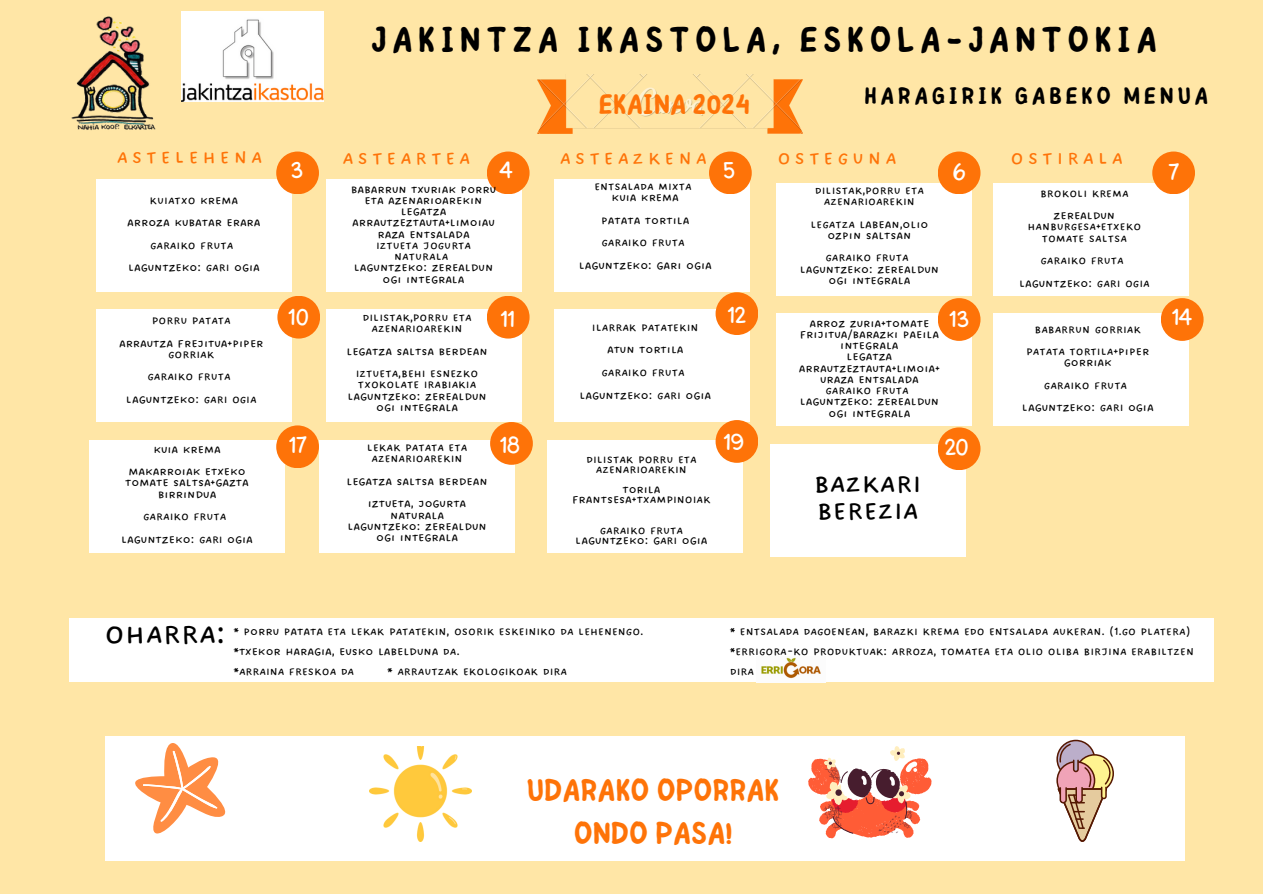
<style>
.page{position:relative;width:1263px;height:894px;background:#fff}
.page>*{position:absolute;margin:0;border:0;box-sizing:border-box;transform-origin:0 0}
.t1{font:39px "DO All Caps Regular";color:#000}
.t2{font:600 36px "Childos Arabic";letter-spacing:.15em;color:#000}
.t3{font:36px/27px "DO All Caps Regular";color:#000}
.t4{font:33px "DO All Caps Regular";letter-spacing:-.055em;color:#fff}
.t5{font:600 31.5px/43.8px "Childos Arabic";color:#fe7308;text-align:center}
.t6{font:600 28.35px "Childos Arabic";color:#fe7308}
.t7{font:25.5px "DO All Caps Regular";letter-spacing:.15em;color:#fe7308}
.t8{font:600 24px "Childos Arabic";letter-spacing:.15em;color:#000}
.t9{font:15px/11.2px "DO All Caps Regular";color:#000;text-align:center}
</style>
<div class="page">
<div style="left:0;top:0;width:1263px;height:893px;background:#ffe6a6"></div>
<img style="left:537px;top:75px;width:266px;height:58px">
<img style="left:181px;top:12px;width:143px;height:90px">
<img style="left:71px;top:16px;width:85px;height:115px">
<div style="left:96px;top:179px;width:196px;height:112px;background:#fff"></div>
<div style="left:276px;top:151px;width:43px;height:43px;background:#fe7308;border-radius:50%"></div>
<div style="left:96px;top:309px;width:196px;height:113px;background:#fff"></div>
<div style="left:89px;top:440px;width:196px;height:112px;background:#fff"></div>
<div style="left:326px;top:179px;width:195px;height:112px;background:#fff"></div>
<div style="left:487px;top:151px;width:43px;height:43px;background:#fe7308;border-radius:50%"></div>
<div style="left:326px;top:309px;width:195px;height:113px;background:#fff"></div>
<div style="left:319px;top:440px;width:196px;height:112px;background:#fff"></div>
<div style="left:554px;top:179px;width:196px;height:112px;background:#fff"></div>
<div style="left:709px;top:151px;width:43px;height:43px;background:#fe7308;border-radius:50%"></div>
<div style="left:554px;top:309px;width:196px;height:113px;background:#fff"></div>
<div style="left:547px;top:440px;width:196px;height:112px;background:#fff"></div>
<div style="left:777px;top:183px;width:195px;height:112px;background:#fff"></div>
<div style="left:938px;top:151px;width:42px;height:43px;background:#fe7308;border-radius:50%"></div>
<div style="left:777px;top:313px;width:195px;height:113px;background:#fff"></div>
<div style="left:770px;top:444px;width:195px;height:112px;background:#fff"></div>
<div style="left:993px;top:183px;width:196px;height:112px;background:#fff"></div>
<div style="left:1152px;top:151px;width:43px;height:43px;background:#fe7308;border-radius:50%"></div>
<div style="left:993px;top:313px;width:196px;height:113px;background:#fff"></div>
<div style="left:277px;top:296px;width:43px;height:42px;background:#fe7308;border-radius:50%"></div>
<div style="left:487px;top:296px;width:43px;height:42px;background:#fe7308;border-radius:50%"></div>
<div style="left:716px;top:292px;width:42px;height:43px;background:#fe7308;border-radius:50%"></div>
<div style="left:938px;top:298px;width:42px;height:43px;background:#fe7308;border-radius:50%"></div>
<div style="left:1161px;top:298px;width:42px;height:43px;background:#fe7308;border-radius:50%"></div>
<div style="left:276px;top:425px;width:43px;height:43px;background:#fe7308;border-radius:50%"></div>
<div style="left:490px;top:422px;width:43px;height:42px;background:#fe7308;border-radius:50%"></div>
<div style="left:716px;top:420px;width:42px;height:42px;background:#fe7308;border-radius:50%"></div>
<div style="left:938px;top:427px;width:42px;height:43px;background:#fe7308;border-radius:50%"></div>
<div style="left:69px;top:617px;width:1145px;height:64px;background:#fff"></div>
<img style="left:761px;top:657px;width:60px;height:22px">
<div style="left:106px;top:736px;width:1079px;height:124px;background:#fff"></div>
<img style="left:370px;top:746px;width:101px;height:95px">
<svg style="left:808px;top:746px;width:124px;height:92px"></svg>
<svg style="left:135px;top:743px;width:91px;height:91px"></svg>
<svg style="left:1056px;top:739px;width:58px;height:103px"></svg>
<h4 class="t2" style="left:371px;top:14px;width:788px">JAKINTZA IKASTOLA, ESKOLA-JANTOKIA</h4>
<h5 class="t6" style="left:599px;top:84px;width:153px">EKAINA 2024</h5>
<p class="t8" style="left:864px;top:79px;width:345px">HARAGIRIK GABEKO MENUA</p>
<p class="t7" style="left:117px;top:140px;width:147px">ASTELEHENA</p>
<h6 class="t7" style="left:343px;top:142px;width:129px">ASTEARTEA</h6>
<p class="t7" style="left:777px;top:142px;width:121px">OSTEGUNA</p>
<h1 class="t7" style="left:1010px;top:142px;width:114px">OSTIRALA</h1>
<h5 class="t7" style="left:560px;top:142px;width:149px">ASTEAZKENA</h5>
<p class="t4" style="left:499px;top:149px;width:16px">4</p>
<p class="t4" style="left:723px;top:149px;width:14px">5</p>
<p class="t4" style="left:952px;top:151px;width:15px">6</p>
<p class="t4" style="left:1168px;top:151px;width:13px">7</p>
<p class="t4" style="left:290px;top:149px;width:15px">3</p>
<p class="t9" style="left:150px;top:194px;width:90px">KUIATXO krema</p>
<p class="t9" style="left:127px;top:217px;width:135px">arroza kubatar erara</p>
<p class="t9" style="left:150px;top:239px;width:85px">GARAIKO FRUTA</p>
<p class="t9" style="left:128px;top:262px;width:133px">Laguntzeko: GARI ogia</p>
<p class="t9" style="left:152px;top:315px;width:80px">PORRU PATATA</p>
<p class="t9" style="left:119px;top:337px;width:146px">arrautza frejitua+piper<br>GORRIAK</p>
<p class="t9" style="left:147px;top:371px;width:85px">GARAIKO FRUTA</p>
<p class="t9" style="left:126px;top:393px;width:132px">Laguntzeko: GARI OGIA</p>
<p class="t9" style="left:153px;top:443px;width:69px">kuia krema</p>
<h2 class="t9" style="left:125px;top:465px;width:125px">makarroiak etxeko tomate saltsa+gazta birrindua</h2>
<h2 class="t9" style="left:143px;top:510px;width:85px">GARAIKO FRUTA</h2>
<p class="t9" style="left:121px;top:533px;width:133px">Laguntzeko: GARI ogia</p>
<p class="t4" style="left:288px;top:296px;width:23px">10</p>
<p class="t9" style="left:351px;top:183px;width:147px">babarrun txuriak porru eta azenarioarekin</p>
<p class="t9" style="left:352px;top:206px;width:144px">legatza arrautzeztauta+limoiau raza entsalada</p>
<p class="t9" style="left:376px;top:239px;width:97px">IZTUETA JOGURTA<br>NATURALA</p>
<p class="t9" style="left:354px;top:262px;width:141px">Laguntzeko: zerealdun ogi integrala</p>
<p class="t9" style="left:594px;top:180px;width:99px">ENTSALADA MIXTA</p>
<p class="t9" style="left:612px;top:192px;width:69px">kuia krema</p>
<p class="t9" style="left:601px;top:214px;width:90px">patata tortila</p>
<p class="t9" style="left:601px;top:237px;width:85px">GARAIKO FRUTA</p>
<p class="t9" style="left:579px;top:259px;width:135px">Laguntzeko: gari ogia</p>
<p class="t9" style="left:815px;top:184px;width:111px">DILISTAK,PORRU ETA<br>AZENARIOAREKIN</p>
<p class="t9" style="left:810px;top:218px;width:119px">LEGATZA labean,olio ozpin saltsan</p>
<p class="t9" style="left:825px;top:252px;width:85px">GARAIKO FRUTA</p>
<p class="t9" style="left:800px;top:263px;width:141px">Laguntzeko: zerealdun ogi integrala</p>
<p class="t9" style="left:1040px;top:187px;width:90px">BROKOLI KREMA</p>
<p class="t9" style="left:1027px;top:210px;width:115px">zerealdun<br>HANBURGESA+ETXEKO<br>TOMATE SALTSA</p>
<p class="t9" style="left:1040px;top:255px;width:85px">GARAIKO FRUTA</p>
<p class="t9" style="left:1019px;top:277px;width:132px">Laguntzeko: GARI OGIA</p>
<p class="t9" style="left:363px;top:311px;width:111px">DILISTAK,PORRU ETA<br>AZENARIOAREKIN</p>
<p class="t9" style="left:346px;top:345px;width:143px">legatza saltsa berdean</p>
<p class="t9" style="left:356px;top:367px;width:124px;text-align:left">IZTUETA,BEHI ESNEZKO<br>TXOKOLATE IRABIAKIA</p>
<p class="t9" style="left:347px;top:390px;width:141px">Laguntzeko: zerealdun ogi integrala</p>
<p class="t4" style="left:500px;top:298px;width:17px">11</p>
<p class="t4" style="left:727px;top:294px;width:21px">12</p>
<p class="t4" style="left:949px;top:298px;width:22px">13</p>
<p class="t4" style="left:1171px;top:296px;width:23px">14</p>
<p class="t9" style="left:800px;top:317px;width:141px">arroz zuria+tomate frijitua/barazki paeila integrala</p>
<p class="t9" style="left:799px;top:351px;width:143px">legatza arrautzeztauta+limoia+ uraza entsalada</p>
<p class="t9" style="left:825px;top:384px;width:85px">GARAIKO FRUTA</p>
<p class="t9" style="left:800px;top:396px;width:141px">Laguntzeko: zerealdun ogi integrala</p>
<p class="t9" style="left:592px;top:321px;width:108px">ILARRAK PATATEKIN</p>
<p class="t9" style="left:607px;top:344px;width:78px">atun tortila</p>
<p class="t9" style="left:601px;top:366px;width:85px">GARAIKO FRUTA</p>
<p class="t9" style="left:579px;top:389px;width:133px">Laguntzeko: GARI ogia</p>
<p class="t9" style="left:1034px;top:323px;width:108px">BABARRUN GORRIAK</p>
<p class="t9" style="left:1026px;top:346px;width:125px">PATATA TORTILA+piper gorriak</p>
<p class="t9" style="left:1044px;top:379px;width:85px">GARAIKO FRUTA</p>
<p class="t9" style="left:1022px;top:402px;width:133px">Laguntzeko: GARI ogia</p>
<p class="t4" style="left:288px;top:424px;width:20px">17</p>
<p class="t4" style="left:499px;top:424px;width:23px">18</p>
<p class="t4" style="left:723px;top:421px;width:23px">19</p>
<p class="t4" style="left:944px;top:425px;width:27px">20</p>
<p class="t9" style="left:367px;top:441px;width:102px">LEKAK PATATA ETA<br>AZENARIOAREKIN</p>
<p class="t9" style="left:346px;top:475px;width:143px">legatza saltsa berdean</p>
<p class="t9" style="left:368px;top:498px;width:100px">iztueta, jogurta naturala</p>
<p class="t9" style="left:347px;top:520px;width:141px">Laguntzeko: zerealdun ogi integrala</p>
<p class="t9" style="left:586px;top:453px;width:112px">DILISTAK PORRU ETA</p>
<p class="t9" style="left:596px;top:463px;width:93px">AZENARIOAREKIN</p>
<p class="t9" style="left:622px;top:483px;width:40px">torila</p>
<p class="t9" style="left:572px;top:494px;width:140px">frantsesa+tXAMPINOIAK</p>
<p class="t9" style="left:600px;top:524px;width:85px">GARAIKO FRUTA</p>
<p class="t9" style="left:575px;top:534px;width:134px">Laguntzeko: gARI ogia</p>
<p class="t3" style="left:813px;top:469px;width:110px">BAZKARI<br>BEREZIA</p>
<p class="t1" style="left:105px;top:608px;width:123px">OHARRA:</p>
<p class="t9" style="left:233px;top:625px;width:412px">* porru patata ETA LEKAK PATATEKIN, OSORIK ESKEINIKO DA LEHENENGO.</p>
<p class="t9" style="left:233px;top:645px;width:228px">*txekor haragia, eusko labelduna DA.</p>
<p class="t9" style="left:233px;top:665px;width:122px">*ARRAINA FRESKOA DA</p>
<p class="t9" style="left:730px;top:625px;width:462px">* ENTSALADA DAGOENEAN, BARAZKI KREMA EDO ENTSALADA AUKERAN. (1.GO PLATERA)</p>
<p class="t9" style="left:730px;top:645px;width:466px">*ERRIGORA-KO PRODUKTUAK: ARROZA, TOMATEA ETA OLIO OLIBA BIRJINA ERABILTZEN</p>
<p class="t9" style="left:387px;top:665px;width:181px">* ARRAUTZAK EKOLOGIKOAK DIRA</p>
<p class="t9" style="left:730px;top:665px;width:26px">DIRA</p>
<p class="t5" style="left:526px;top:768px;width:255px">UDARAKO OPORRAK<br>ONDO PASA!</p>
</div>
